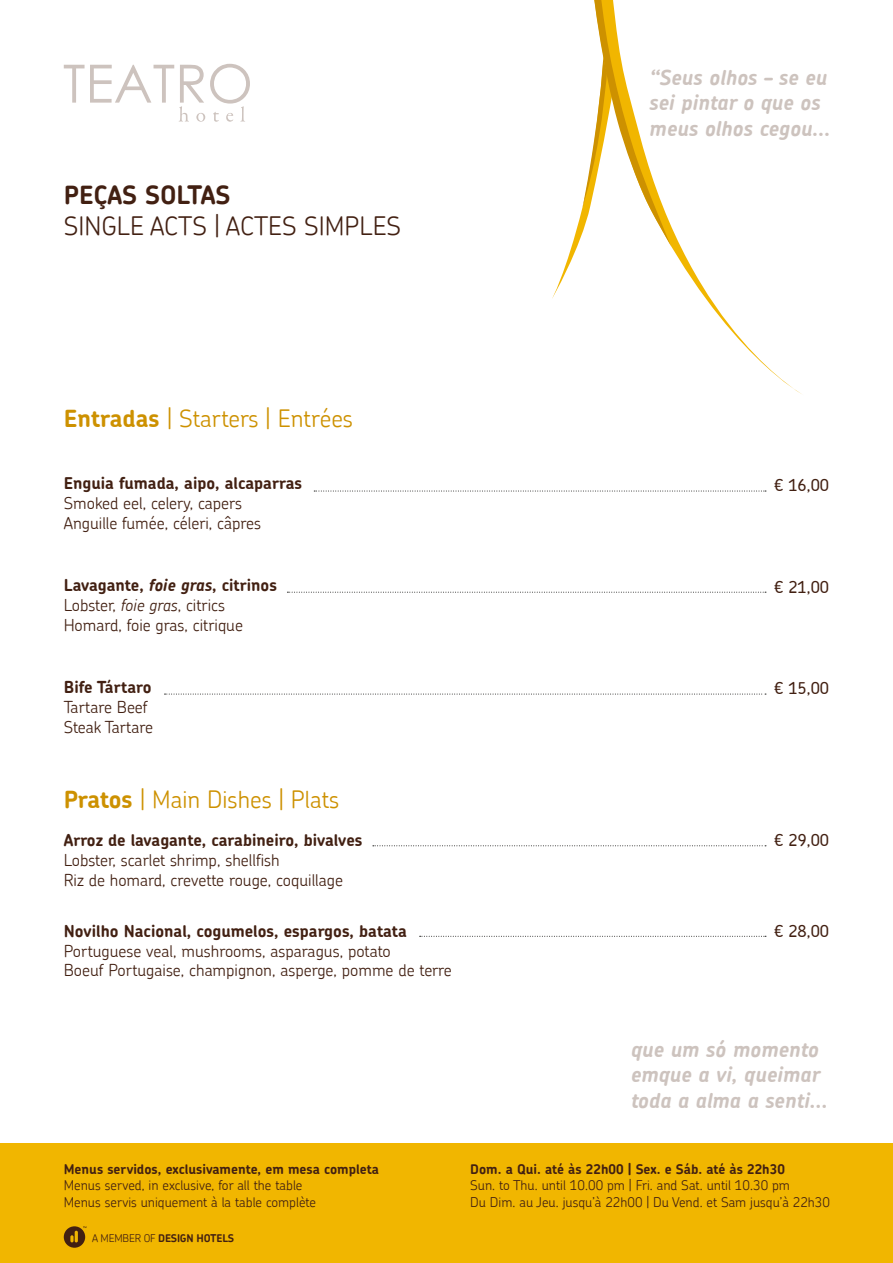
<style>
.page{position:relative;width:893px;height:1263px;background:#fff}
.page>*{position:absolute;margin:0;border:0;box-sizing:border-box;transform-origin:0 0}
.t1{font:300 25.5px "Chevin";color:#422012}
.t2{font:700 25.5px "Chevin";color:#422012}
.t3{font:300 24px "Chevin";color:#cd9100}
.t4{font:italic 700 21px/25.2px "Chevin";color:#cdc3be}
.t5{font:300 16.5px/19.8px "Chevin";color:#422012}
.t6{font:700 16.5px "Chevin";color:#422012}
.t7{font:500 16.5px "Chevin";color:#422012}
.t8{font:300 13.5px/16.2px "Chevin";color:#422012}
.t9{font:700 13.5px "Chevin";color:#422012}
.t10{font:700 10.8px "Chevin";letter-spacing:-.02em;color:#422012}
.s1{font-weight:700}
.s2{font-weight:700;font-style:italic}
.s3{font-style:italic}
.s4{font-weight:300}
</style>
<div class="page">
<div style="left:0;top:1144px;width:893px;height:119px;background:#f1b600"></div>
<svg style="left:64px;top:64px;width:186px;height:58px"></svg>
<svg style="left:671px;top:226px;width:131px;height:168px"></svg>
<svg style="left:552px;top:0;width:119px;height:299px"></svg>
<svg style="left:287px;top:592px;width:479px;height:1px"></svg>
<svg style="left:165px;top:694px;width:601px;height:1px"></svg>
<svg style="left:373px;top:845px;width:393px;height:1px"></svg>
<svg style="left:420px;top:936px;width:346px;height:1px"></svg>
<svg style="left:314px;top:491px;width:452px;height:1px"></svg>
<svg style="left:64px;top:1226px;width:22px;height:22px"></svg>
<h1 class="t2" style="left:64px;top:178px;width:168px">PEÇAS SOLTAS</h1>
<h1 class="t1" style="left:64px;top:209px;width:339px">SINGLE ACTS | ACTES SIMPLES</h1>
<h2 class="t3" style="left:64px;top:403px;width:291px"><span class="s1">Entradas</span> | Starters | Entrées</h2>
<p class="t6" style="left:64px;top:472px;width:240px">Enguia fumada, aipo, alcaparras</p>
<p class="t5" style="left:64px;top:493px;width:199px">Smoked eel, celery, capers<br>Anguille fumée, céleri, câpres</p>
<p class="t4" style="left:649px;top:64px;width:182px">“Seus olhos – se eu sei pintar o que os meus olhos cegou...</p>
<p class="t7" style="left:774px;top:474px;width:57px">€ 16,00</p>
<p class="t5" style="left:64px;top:575px;width:215px"><span class="s1">Lavagante,</span> <span class="s2">foie gras</span><span class="s1">, citrinos<br></span>Lobster, <span class="s3">foie gras</span>, citrics<br>Homard, foie gras, citrique</p>
<p class="t7" style="left:774px;top:576px;width:57px">€ 21,00</p>
<p class="t6" style="left:64px;top:676px;width:89px">Bife Tártaro</p>
<p class="t5" style="left:64px;top:697px;width:91px">Tartare Beef<br>Steak Tartare</p>
<h2 class="t3" style="left:64px;top:784px;width:277px"><span class="s1">Pratos</span> | Main Dishes | Plats</h2>
<p class="t6" style="left:64px;top:829px;width:300px">Arroz de lavagante, carabineiro, bivalves</p>
<p class="t5" style="left:64px;top:850px;width:281px">Lobster, scarlet shrimp, shellfish<br>Riz de homard, crevette rouge, coquillage</p>
<p class="t6" style="left:64px;top:920px;width:345px">Novilho Nacional, cogumelos, espargos, batata</p>
<p class="t5" style="left:64px;top:940px;width:390px">Portuguese veal, mushrooms, asparagus, potato<br>Boeuf Portugaise, champignon, asperge, pomme de terre</p>
<p class="t7" style="left:774px;top:678px;width:57px">€ 15,00</p>
<p class="t7" style="left:774px;top:829px;width:57px">€ 29,00</p>
<p class="t7" style="left:774px;top:920px;width:57px">€ 28,00</p>
<p class="t9" style="left:64px;top:1160px;width:317px">Menus servidos, exclusivamente, em mesa completa</p>
<p class="t8" style="left:64px;top:1177px;width:254px">Menus served, in exclusive, for all the table<br>Menus servis uniquement à la table complète</p>
<p class="t10" style="left:92px;top:1230px;width:143px"><span class="s4">A MEMBER OF</span> DESIGN HOTELS</p>
<p class="t10" style="left:92px;top:1231px;width:143px"><span class="s4">A MEMBER OF</span> DESIGN HOTELS</p>
<p class="t4" style="left:631px;top:1036px;width:198px">que um só momento emque a vi, queimar toda a alma a senti...</p>
<p class="t9" style="left:470px;top:1160px;width:316px">Dom. a Qui. até às 22h00 | Sex. e Sáb. até às 22h30</p>
<p class="t8" style="left:470px;top:1177px;width:361px">Sun. to Thu. until 10.00 pm | Fri. and Sat. until 10.30 pm<br>Du Dim. au Jeu. jusqu’à 22h00 | Du Vend. et Sam jusqu’à 22h30</p>
</div>
